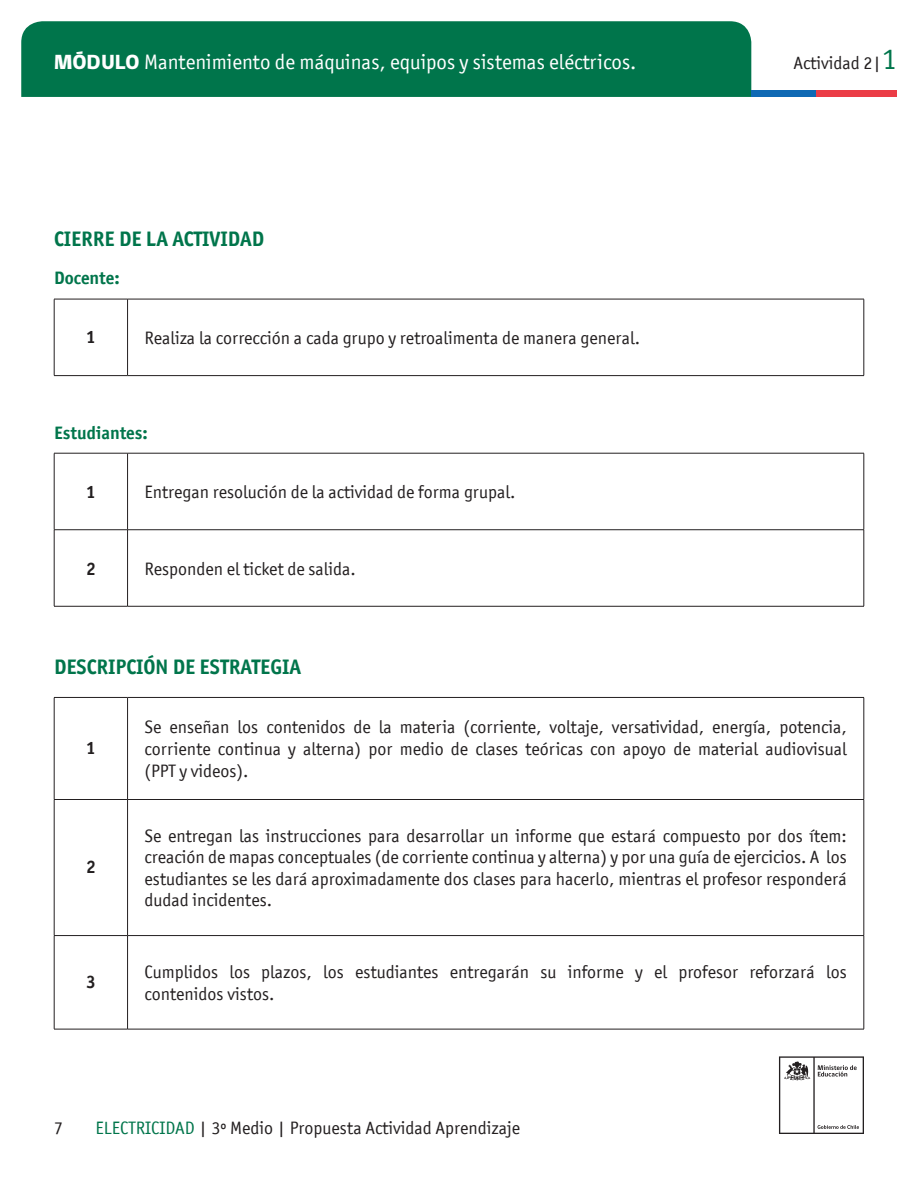
<style>
.page{position:relative;width:918px;height:1188px;background:#fff}
.page>*{position:absolute;margin:0;border:0;box-sizing:border-box;transform-origin:0 0}
.t1{font:21px "Officina San ITC";color:#fff}
.t2{font:700 21px "Officina San ITC";color:#00754b}
.t3{font:18px/21.6px "Officina San ITC";color:#231f20;text-align:justify}
.t4{font:700 18px "Officina San ITC";color:#00754b}
.t5{font:700 18px "Officina San ITC";color:#231f20}
.s1{font-family:"gob CL";font-weight:800}
.s2{font-size:30px;color:#00754b}
.s3{color:#00754b}
</style>
<div class="page">
<svg style="left:779px;top:1056px;width:85px;height:78px"></svg>
<div style="left:21px;top:21px;width:730px;height:76px;background:#00754b"></div>
<div style="left:751px;top:90px;width:65px;height:7px;background:#0f69b4"></div>
<div style="left:816px;top:90px;width:81px;height:7px;background:#eb3c46"></div>
<hr style="left:127px;top:299px;width:1px;height:76px;background:#231f20">
<hr style="left:54px;top:375px;width:74px;height:1px;background:#231f20">
<hr style="left:128px;top:375px;width:736px;height:1px;background:#231f20">
<hr style="left:54px;top:299px;width:74px;height:1px;background:#231f20">
<hr style="left:54px;top:299px;width:1px;height:76px;background:#231f20">
<hr style="left:128px;top:299px;width:736px;height:1px;background:#231f20">
<hr style="left:864px;top:299px;width:1px;height:76px;background:#231f20">
<hr style="left:54px;top:453px;width:74px;height:1px;background:#231f20">
<hr style="left:54px;top:453px;width:1px;height:77px;background:#231f20">
<hr style="left:128px;top:453px;width:736px;height:1px;background:#231f20">
<hr style="left:127px;top:453px;width:1px;height:77px;background:#231f20">
<hr style="left:864px;top:453px;width:1px;height:77px;background:#231f20">
<hr style="left:54px;top:529px;width:74px;height:1px;background:#231f20">
<hr style="left:54px;top:530px;width:1px;height:76px;background:#231f20">
<hr style="left:128px;top:529px;width:736px;height:1px;background:#231f20">
<hr style="left:127px;top:530px;width:1px;height:76px;background:#231f20">
<hr style="left:864px;top:530px;width:1px;height:76px;background:#231f20">
<hr style="left:54px;top:606px;width:74px;height:1px;background:#231f20">
<hr style="left:128px;top:606px;width:736px;height:1px;background:#231f20">
<hr style="left:127px;top:698px;width:1px;height:101px;background:#231f20">
<hr style="left:54px;top:799px;width:74px;height:1px;background:#231f20">
<hr style="left:128px;top:799px;width:736px;height:1px;background:#231f20">
<hr style="left:127px;top:800px;width:1px;height:135px;background:#231f20">
<hr style="left:54px;top:935px;width:74px;height:1px;background:#231f20">
<hr style="left:128px;top:935px;width:736px;height:1px;background:#231f20">
<hr style="left:127px;top:936px;width:1px;height:93px;background:#231f20">
<hr style="left:54px;top:1029px;width:74px;height:1px;background:#231f20">
<hr style="left:128px;top:1029px;width:736px;height:1px;background:#231f20">
<hr style="left:54px;top:697px;width:74px;height:1px;background:#231f20">
<hr style="left:54px;top:698px;width:1px;height:101px;background:#231f20">
<hr style="left:128px;top:697px;width:736px;height:1px;background:#231f20">
<hr style="left:864px;top:698px;width:1px;height:101px;background:#231f20">
<hr style="left:54px;top:800px;width:1px;height:135px;background:#231f20">
<hr style="left:864px;top:800px;width:1px;height:135px;background:#231f20">
<hr style="left:54px;top:936px;width:1px;height:93px;background:#231f20">
<hr style="left:864px;top:936px;width:1px;height:93px;background:#231f20">
<p class="t1" style="left:54px;top:50px;width:584px"><span class="s1">MÓDULO</span> Mantenimiento de máquinas, equipos y sistemas eléctricos.</p>
<p class="t3" style="left:794px;top:52px;width:105px">Actividad 2|<span class="s2">1</span></p>
<p class="t2" style="left:54px;top:226px;width:212px">CIERRE DE LA ACTIVIDAD</p>
<p class="t4" style="left:54px;top:267px;width:67px">Docente:</p>
<p class="t5" style="left:86px;top:326px;width:11px">1</p>
<p class="t3" style="left:145px;top:327px;width:497px">Realiza la corrección a cada grupo y retroalimenta de manera general.</p>
<p class="t4" style="left:54px;top:421px;width:95px">Estudiantes:</p>
<p class="t5" style="left:86px;top:481px;width:11px">1</p>
<p class="t3" style="left:145px;top:481px;width:372px">Entregan resolución de la actividad de forma grupal.</p>
<p class="t5" style="left:86px;top:557px;width:11px">2</p>
<p class="t3" style="left:145px;top:558px;width:213px">Responden el ticket de salida.</p>
<p class="t2" style="left:54px;top:654px;width:249px">DESCRIPCIÓN DE ESTRATEGIA</p>
<p class="t5" style="left:86px;top:737px;width:11px">1</p>
<p class="t5" style="left:86px;top:856px;width:11px">2</p>
<p class="t3" style="left:145px;top:716px;width:704px">Se enseñan los contenidos de la materia (corriente, voltaje, versatividad, energía, potencia, corriente continua y alterna) por medio de clases teóricas con apoyo de material audiovisual (PPT y videos).</p>
<p class="t3" style="left:145px;top:825px;width:704px">Se entregan las instrucciones para desarrollar un informe que estará compuesto por dos ítem: creación de mapas conceptuales (de corriente continua y alterna) y por una guía de ejercicios. A los estudiantes se les dará aproximadamente dos clases para hacerlo, mientras el profesor responderá dudad incidentes.</p>
<p class="t5" style="left:86px;top:971px;width:11px">3</p>
<p class="t3" style="left:145px;top:961px;width:704px">Cumplidos los plazos, los estudiantes entregarán su informe y el profesor reforzará los contenidos vistos.</p>
<p class="t3" style="left:54px;top:1117px;width:10px">7</p>
<p class="t3" style="left:95px;top:1117px;width:426px"><span class="s3">ELECTRICIDAD</span> | 3º Medio | Propuesta Actividad Aprendizaje</p>
</div>
